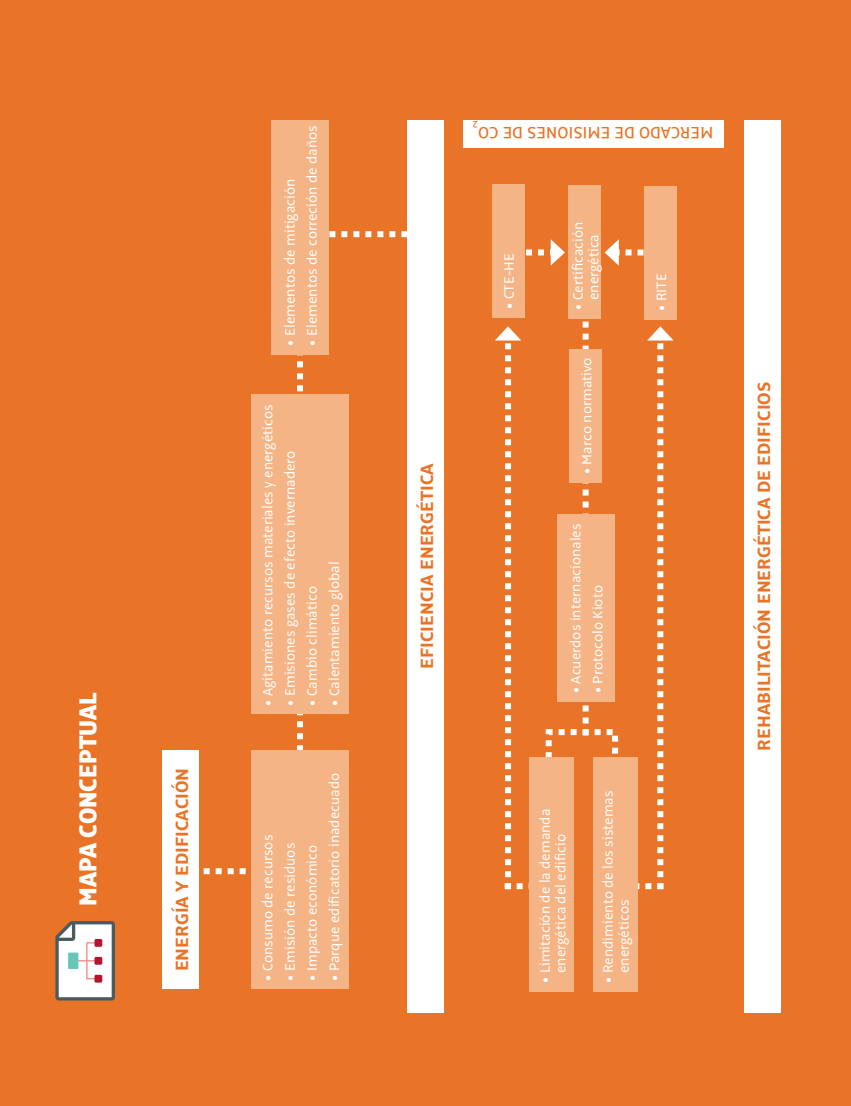
<style>
.page{position:relative;width:851px;height:1106px;background:#fff}
.page>*{position:absolute;margin:0;border:0;box-sizing:border-box;transform-origin:0 0}
.t1{font:800 27px "Alto Pro Con";color:#fff}
.t2{font:700 19.5px "Alto Pro";color:#e97427}
.t3{font:500 18px "Alto Pro";color:#e97427}
.t4{font:15px/15.8px "Alto Pro";color:#fff}
</style>
<div class="page">
<div style="left:0;top:0;width:850px;height:1105px;background:#e97427"></div>
<svg style="left:55px;top:921px;width:60px;height:79px;background:#d7d4d2"></svg>
<div style="left:94px;top:974px;width:8px;height:8px;background:#b41530;border-radius:2px"></div>
<div style="left:94px;top:956px;width:8px;height:8px;background:#b41530;border-radius:2px"></div>
<div style="left:94px;top:939px;width:8px;height:7px;background:#b41530;border-radius:2px"></div>
<div style="left:68px;top:952px;width:10px;height:17px;background:#68c6bb"></div>
<div style="left:162px;top:750px;width:36px;height:239px;background:#fff"></div>
<div style="left:407px;top:120px;width:36px;height:892px;background:#fff"></div>
<div style="left:744px;top:120px;width:36px;height:892px;background:#fff"></div>
<div style="left:462px;top:120px;width:261px;height:28px;background:#fff"></div>
<div style="left:251px;top:750px;width:98px;height:239px;background:#f5b485"></div>
<svg style="left:198px;top:191px;width:209px;height:683px"></svg>
<svg style="left:524px;top:239px;width:41px;height:27px"></svg>
<div style="left:271px;top:120px;width:57px;height:234px;background:#f5b485"></div>
<div style="left:491px;top:184px;width:33px;height:133px;background:#f5b485"></div>
<svg style="left:604px;top:239px;width:39px;height:27px"></svg>
<div style="left:643px;top:186px;width:33px;height:133px;background:#f5b485"></div>
<svg style="left:582px;top:318px;width:6px;height:406px"></svg>
<div style="left:569px;top:349px;width:33px;height:133px;background:#f5b485"></div>
<div style="left:568px;top:185px;width:33px;height:133px;background:#f5b485"></div>
<div style="left:556px;top:514px;width:58px;height:187px;background:#f5b485"></div>
<div style="left:545px;top:729px;width:73px;height:32px;border:6px dashed #fff"></div>
<svg style="left:495px;top:326px;width:34px;height:563px"></svg>
<svg style="left:637px;top:326px;width:36px;height:563px"></svg>
<div style="left:529px;top:757px;width:44px;height:234px;background:#f5b485"></div>
<div style="left:593px;top:757px;width:44px;height:234px;background:#f5b485"></div>
<p class="t1" style="left:71px;top:905px;width:215px;rotate:-90deg">MAPA CONCEPTUAL</p>
<p class="t2" style="left:170px;top:971px;width:205px;rotate:-90deg">ENERGÍA Y EDIFICACIÓN</p>
<p class="t4" style="left:304px;top:346px;width:222px;rotate:-90deg">• Elementos de correción de daños</p>
<p class="t4" style="left:282px;top:346px;width:168px;rotate:-90deg">• Elementos de mitigación</p>
<p class="t4" style="left:260px;top:705px;width:303px;rotate:-90deg">• Agitamiento recursos materiales y energéticos</p>
<p class="t4" style="left:282px;top:705px;width:257px;rotate:-90deg">• Emisiones gases de efecto invernadero</p>
<p class="t4" style="left:304px;top:705px;width:121px;rotate:-90deg">• Cambio climático</p>
<p class="t4" style="left:326px;top:705px;width:146px;rotate:-90deg">• Calentamiento global</p>
<p class="t4" style="left:326px;top:980px;width:209px;rotate:-90deg">• Parque edificatorio inadecuado</p>
<p class="t4" style="left:260px;top:980px;width:147px;rotate:-90deg">• Consumo de recursos</p>
<p class="t4" style="left:282px;top:980px;width:139px;rotate:-90deg">• Emisión de residuos</p>
<p class="t4" style="left:304px;top:980px;width:137px;rotate:-90deg">• Impacto económico</p>
<p class="t2" style="left:414px;top:669px;width:207px;rotate:-90deg">EFICIENCIA ENERGÉTICA</p>
<p class="t3" style="left:713px;top:144px;width:242px;rotate:-180deg">MERCADO DE EMISIONES DE CO<sub>2</sub></p>
<p class="t4" style="left:501px;top:309px;width:57px;rotate:-90deg">• CTE-HE</p>
<p class="t4" style="left:570px;top:310px;width:90px;text-align:center;rotate:-90deg">• Certificación energética</p>
<p class="t4" style="left:578px;top:474px;width:118px;rotate:-90deg">• Marco normativo</p>
<p class="t4" style="left:567px;top:693px;width:171px;rotate:-90deg">• Acuerdos internacionales</p>
<p class="t4" style="left:589px;top:693px;width:109px;rotate:-90deg">• Protocolo Kioto</p>
<p class="t4" style="left:653px;top:311px;width:39px;rotate:-90deg">• RITE</p>
<p class="t4" style="left:537px;top:973px;width:166px;text-indent:-10px;rotate:-90deg">• Limitación de la demanda energética del edificio</p>
<p class="t4" style="left:600px;top:973px;width:184px;text-indent:-10px;rotate:-90deg">• Rendimiento de los sistemas energéticos</p>
<p class="t2" style="left:751px;top:750px;width:370px;rotate:-90deg">REHABILITACIÓN ENERGÉTICA DE EDIFICIOS</p>
</div>
